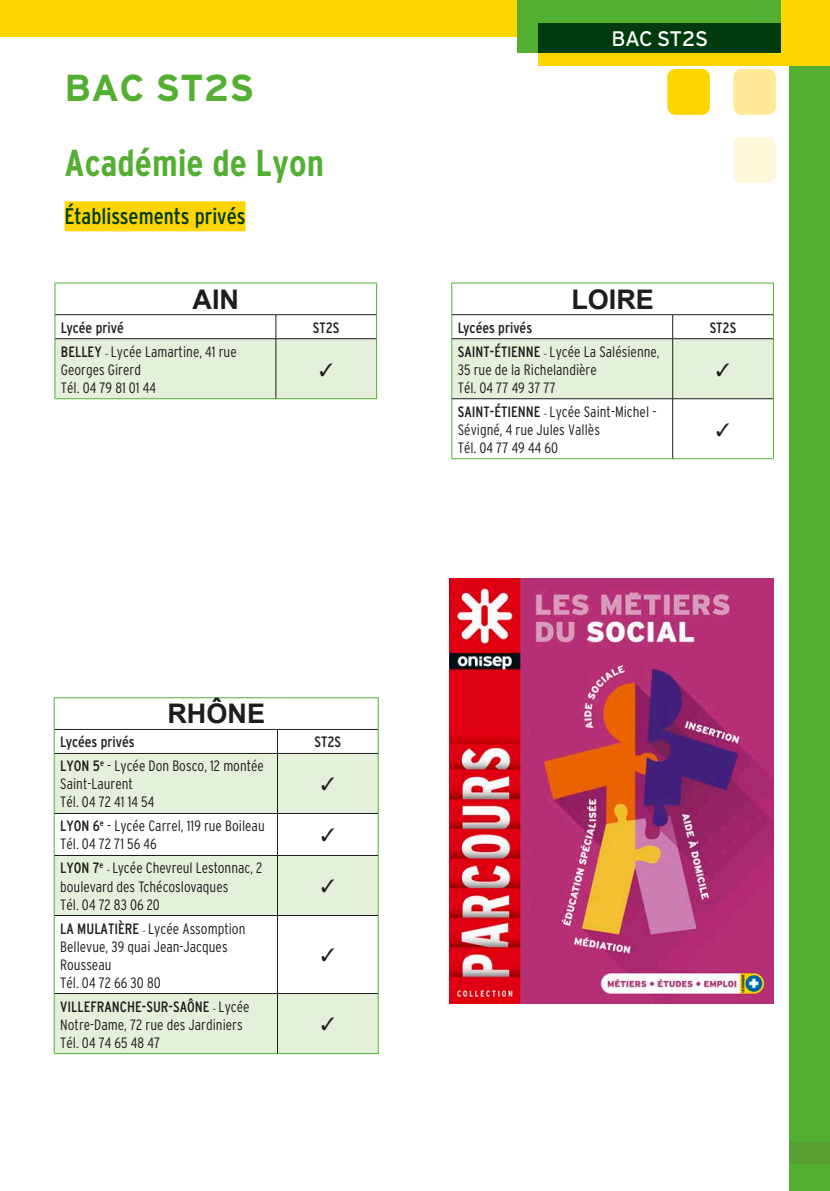
<style>
.page{position:relative;width:830px;height:1191px;background:#fff}
.page>*{position:absolute;margin:0;border:0;box-sizing:border-box;transform-origin:0 0}
.t1{font:700 condensed 37.5px "Interstate";color:#53af32}
.t2{font:700 37.5px "Interstate";color:#53af32}
.t3{font:700 27px "Arial";color:#1d1d1b}
.t4{font:condensed 22.5px "Interstate";color:#003b0e}
.t5{font:21px "Interstate";letter-spacing:-.035em;color:#fff}
.t6{font:300 condensed 15px/18px "Interstate";color:#1d1d1b}
.t7{font:condensed 15px "Interstate";color:#1d1d1b}
.s1{font-weight:400}
.s2{font-family:"ITC Franklin Gothic Std";font-weight:400;font-size:11.25px}
</style>
<div class="page">
<div style="left:788px;top:36px;width:41px;height:1155px;background:#53af32"></div>
<div style="left:788px;top:1142px;width:41px;height:22px;background:#599e33"></div>
<div style="left:0;top:0;width:829px;height:36px;background:#ffd500"></div>
<div style="left:65px;top:201px;width:180px;height:30px;background:#ffd500"></div>
<div style="left:733px;top:69px;width:42px;height:46px;background:#ffe998;border-radius:9px"></div>
<div style="left:733px;top:137px;width:42px;height:46px;background:#fff7da;border-radius:9px"></div>
<div style="left:667px;top:69px;width:42px;height:46px;background:#ffd500;border-radius:9px"></div>
<hr style="left:451px;top:283px;width:221px;height:1px;background:#53af32">
<hr style="left:451px;top:283px;width:1px;height:32px;background:#53af32">
<hr style="left:672px;top:283px;width:101px;height:1px;background:#53af32">
<hr style="left:772px;top:283px;width:1px;height:32px;background:#53af32">
<hr style="left:451px;top:399px;width:1px;height:59px;background:#53af32">
<hr style="left:772px;top:399px;width:1px;height:59px;background:#53af32">
<hr style="left:451px;top:458px;width:221px;height:1px;background:#53af32">
<hr style="left:672px;top:458px;width:101px;height:1px;background:#53af32">
<hr style="left:452px;top:314px;width:220px;height:1px;background:#1d1d1b">
<hr style="left:672px;top:314px;width:100px;height:1px;background:#1d1d1b">
<hr style="left:672px;top:399px;width:1px;height:59px;background:#1d1d1b">
<svg style="left:55px;top:754px;width:323px;height:299px;fill:#e5f0da"></svg>
<hr style="left:54px;top:697px;width:223px;height:1px;background:#53af32">
<hr style="left:54px;top:698px;width:1px;height:31px;background:#53af32">
<hr style="left:277px;top:697px;width:101px;height:1px;background:#53af32">
<hr style="left:378px;top:698px;width:1px;height:31px;background:#53af32">
<svg style="left:54px;top:730px;width:1px;height:23px"></svg>
<svg style="left:378px;top:729px;width:1px;height:24px"></svg>
<hr style="left:54px;top:753px;width:1px;height:60px;background:#53af32">
<hr style="left:378px;top:753px;width:1px;height:60px;background:#53af32">
<hr style="left:54px;top:813px;width:1px;height:42px;background:#53af32">
<hr style="left:378px;top:813px;width:1px;height:42px;background:#53af32">
<hr style="left:54px;top:855px;width:1px;height:60px;background:#53af32">
<hr style="left:378px;top:855px;width:1px;height:60px;background:#53af32">
<hr style="left:54px;top:915px;width:1px;height:78px;background:#53af32">
<hr style="left:378px;top:915px;width:1px;height:78px;background:#53af32">
<hr style="left:54px;top:993px;width:1px;height:60px;background:#53af32">
<hr style="left:378px;top:993px;width:1px;height:60px;background:#53af32">
<hr style="left:54px;top:1053px;width:223px;height:1px;background:#53af32">
<hr style="left:277px;top:1053px;width:101px;height:1px;background:#53af32">
<hr style="left:54px;top:729px;width:223px;height:1px;background:#1d1d1b">
<hr style="left:277px;top:729px;width:101px;height:1px;background:#1d1d1b">
<svg style="left:277px;top:729px;width:1px;height:24px"></svg>
<hr style="left:54px;top:753px;width:223px;height:1px;background:#1d1d1b">
<hr style="left:277px;top:753px;width:101px;height:1px;background:#1d1d1b">
<hr style="left:277px;top:753px;width:1px;height:60px;background:#1d1d1b">
<hr style="left:54px;top:813px;width:223px;height:1px;background:#1d1d1b">
<hr style="left:277px;top:813px;width:101px;height:1px;background:#1d1d1b">
<hr style="left:277px;top:813px;width:1px;height:42px;background:#1d1d1b">
<hr style="left:54px;top:855px;width:223px;height:1px;background:#1d1d1b">
<hr style="left:277px;top:855px;width:101px;height:1px;background:#1d1d1b">
<hr style="left:277px;top:855px;width:1px;height:60px;background:#1d1d1b">
<hr style="left:54px;top:915px;width:223px;height:1px;background:#1d1d1b">
<hr style="left:277px;top:915px;width:101px;height:1px;background:#1d1d1b">
<hr style="left:277px;top:915px;width:1px;height:78px;background:#1d1d1b">
<hr style="left:54px;top:993px;width:223px;height:1px;background:#1d1d1b">
<hr style="left:277px;top:993px;width:101px;height:1px;background:#1d1d1b">
<hr style="left:277px;top:993px;width:1px;height:60px;background:#1d1d1b">
<hr style="left:55px;top:283px;width:221px;height:1px;background:#53af32">
<hr style="left:55px;top:283px;width:1px;height:32px;background:#53af32">
<hr style="left:276px;top:283px;width:100px;height:1px;background:#53af32">
<hr style="left:376px;top:283px;width:1px;height:32px;background:#53af32">
<hr style="left:55px;top:314px;width:221px;height:1px;background:#1d1d1b">
<hr style="left:276px;top:314px;width:100px;height:1px;background:#1d1d1b">
<div style="left:517px;top:0;width:263px;height:53px;background:#53af32"></div>
<div style="left:538px;top:23px;width:291px;height:43px;background:#ffd500"></div>
<div style="left:538px;top:23px;width:242px;height:30px;background:#003b0e"></div>
<img style="left:449px;top:578px;width:324px;height:425px">
<svg style="left:451px;top:315px;width:322px;height:84px"></svg>
<svg style="left:321px;top:777px;width:13px;height:13px"></svg>
<svg style="left:321px;top:828px;width:13px;height:13px"></svg>
<svg style="left:321px;top:879px;width:13px;height:13px"></svg>
<svg style="left:321px;top:948px;width:13px;height:13px"></svg>
<svg style="left:321px;top:1017px;width:13px;height:13px"></svg>
<svg style="left:55px;top:315px;width:322px;height:84px"></svg>
<h1 class="t2" style="left:65px;top:64px;width:191px">BAC ST2S</h1>
<h1 class="t1" style="left:65px;top:139px;width:261px">Académie de Lyon</h1>
<h3 class="t4" style="left:65px;top:202px;width:182px">Établissements privés</h3>
<h2 class="t3" style="left:192px;top:281px;width:48px">AIN</h2>
<p class="t7" style="left:61px;top:318px;width:64px">Lycée privé</p>
<p class="t7" style="left:313px;top:318px;width:28px">ST2S</p>
<p class="t6" style="left:61px;top:342px;width:177px"><span class="s1">BELLEY</span> <span class="s2">-</span> Lycée Lamartine, 41 rue<br>Georges Girerd<br>Tél. 04 79 81 01 44</p>
<h2 class="t3" style="left:167px;top:696px;width:99px">RHÔNE</h2>
<p class="t7" style="left:60px;top:733px;width:76px">Lycées privés</p>
<p class="t7" style="left:314px;top:733px;width:28px">ST2S</p>
<p class="t6" style="left:60px;top:757px;width:205px"><span class="s1">LYON 5</span><sup>e</sup> - Lycée Don Bosco, 12 montée<br>Saint-Laurent<br>Tél. 04 72 41 14 54</p>
<p class="t6" style="left:60px;top:817px;width:206px"><span class="s1">LYON 6</span><sup>e</sup> - Lycée Carrel, 119 rue Boileau<br>Tél. 04 72 71 56 46</p>
<p class="t6" style="left:60px;top:859px;width:204px"><span class="s1">LYON 7</span><sup>e</sup> <span class="s2">-</span> Lycée Chevreul Lestonnac, 2 boulevard des Tchécoslovaques<br>Tél. 04 72 83 06 20</p>
<p class="t6" style="left:60px;top:919px;width:187px"><span class="s1">LA MULATIÈRE</span> <span class="s2">-</span> Lycée Assomption<br>Bellevue, 39 quai Jean-Jacques<br>Rousseau<br>Tél. 04 72 66 30 80</p>
<p class="t6" style="left:60px;top:997px;width:191px"><span class="s1">VILLEFRANCHE-SUR-SAÔNE</span> <span class="s2">-</span> Lycée<br>Notre-Dame, 72 rue des Jardiniers<br>Tél. 04 74 65 48 47</p>
<h3 class="t5" style="left:611px;top:26px;width:98px">BAC ST2S</h3>
<h2 class="t3" style="left:571px;top:281px;width:84px">LOIRE</h2>
<p class="t7" style="left:457px;top:318px;width:76px">Lycées privés</p>
<p class="t7" style="left:709px;top:318px;width:28px">ST2S</p>
<p class="t6" style="left:457px;top:342px;width:203px"><span class="s1">SAINT-ÉTIENNE</span> <span class="s2">-</span> Lycée La Salésienne,<br>35 rue de la Richelandière<br>Tél. 04 77 49 37 77</p>
<p class="t6" style="left:457px;top:402px;width:200px"><span class="s1">SAINT-ÉTIENNE</span> <span class="s2">-</span> Lycée Saint-Michel -<br>Sévigné, 4 rue Jules Vallès<br>Tél. 04 77 49 44 60</p>
</div>
